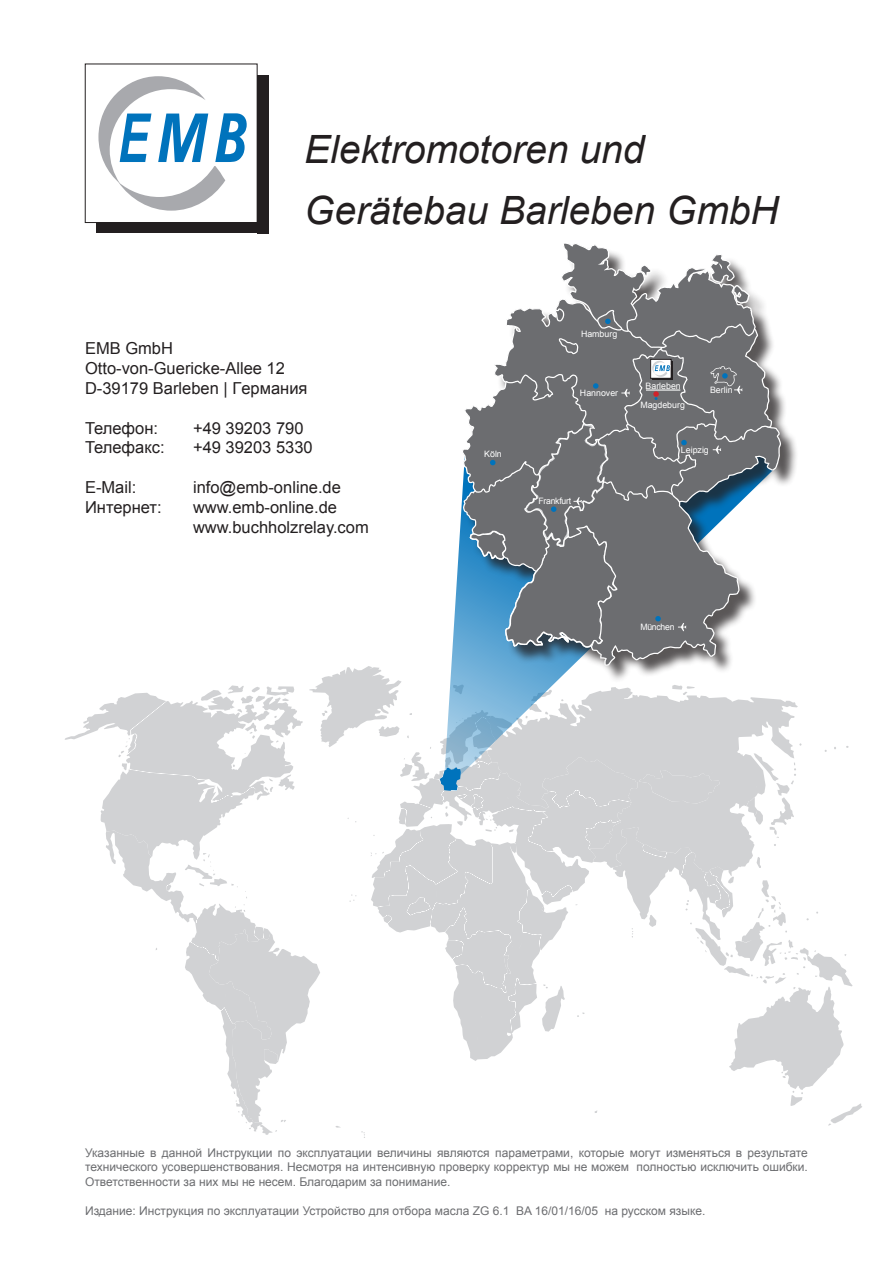
<style>
.page{position:relative;width:893px;height:1263px;background:#fff}
.page>*{position:absolute;margin:0;border:0;box-sizing:border-box;transform-origin:0 0}
.t1{font:italic 39px/61.2px "Arial";color:#231f20}
.t2{font:16.5px/19.8px "Arial";color:#231f20}
.t3{font:12px/14.4px "Arial";color:#6c6d70;text-align:justify}
.t4{font:8.85px "Arial";color:#fff}
.t5{font:8.85px "Arial";letter-spacing:-.025em;color:#fff}
</style>
<div class="page">
<svg style="left:65px;top:699px;width:797px;height:439px"></svg>
<svg style="left:106px;top:666px;width:672px;height:469px"></svg>
<svg style="left:440px;top:767px;width:21px;height:24px"></svg>
<svg style="left:444px;top:516px;width:332px;height:262px;fill:#d1d2d4"></svg>
<div style="left:465px;top:246px;width:333px;height:437px;background:#231f20;opacity:.75"></div>
<svg style="left:461px;top:243px;width:320px;height:423px"></svg>
<div style="left:85px;top:64px;width:172px;height:159px;border:1px solid #231f20"></div>
<div style="left:257px;top:75px;width:12px;height:158px;background:#231f20"></div>
<div style="left:96px;top:223px;width:162px;height:10px;background:#231f20"></div>
<svg style="left:98px;top:76px;width:149px;height:135px"></svg>
<h1 class="t1" style="left:304px;top:119px;width:476px">Elektromotoren und<br>Gerätebau Barleben GmbH</h1>
<h2 class="t2" style="left:85px;top:339px;width:224px">EMB GmbH<br>Otto-von-Guericke-Allee 12<br>D-39179 Barleben | Гeрмания</h2>
<h2 class="t2" style="left:85px;top:418px;width:75px">Телефон:</h2>
<h2 class="t2" style="left:193px;top:418px;width:112px">+49 39203 790</h2>
<h2 class="t2" style="left:85px;top:438px;width:81px">Телефакс:</h2>
<h2 class="t2" style="left:193px;top:438px;width:121px">+49 39203 5330</h2>
<h2 class="t2" style="left:85px;top:477px;width:53px">E-Mail:</h2>
<h2 class="t2" style="left:193px;top:477px;width:149px">info@emb-online.de</h2>
<h2 class="t2" style="left:85px;top:497px;width:78px">Интернет:</h2>
<h2 class="t2" style="left:193px;top:497px;width:177px">www.emb-online.de www.buchholzrelay.com</h2>
<p class="t4" style="left:484px;top:448px;width:19px">Köln</p>
<p class="t4" style="left:581px;top:328px;width:38px">Hamburg</p>
<p class="t4" style="left:580px;top:387px;width:40px">Hannover</p>
<p class="t5" style="left:538px;top:495px;width:34px">Frankfurt</p>
<p class="t4" style="left:646px;top:380px;width:37px">Barleben</p>
<p class="t4" style="left:640px;top:399px;width:46px">Magdeburg</p>
<p class="t4" style="left:710px;top:384px;width:24px">Berlin</p>
<p class="t4" style="left:681px;top:444px;width:29px">Leipzig</p>
<p class="t5" style="left:640px;top:621px;width:36px">München</p>
<p class="t3" style="left:85px;top:1145px;width:724px">Указанные в данной Инструкции по эксплуатации величины являются параметрами, которые могут изменяться в результате технического усовершенствования. Несмотря на интенсивную проверку корректур мы не можем полностью исключить ошибки.<br>Ответственности за них мы не несем. Благодарим за понимание.</p>
<p class="t3" style="left:85px;top:1203px;width:622px">Издание: Инструкция по эксплуатации Устройство для отбора масла ZG 6.1 BA 16/01/16/05 на русском языке.</p>
</div>
